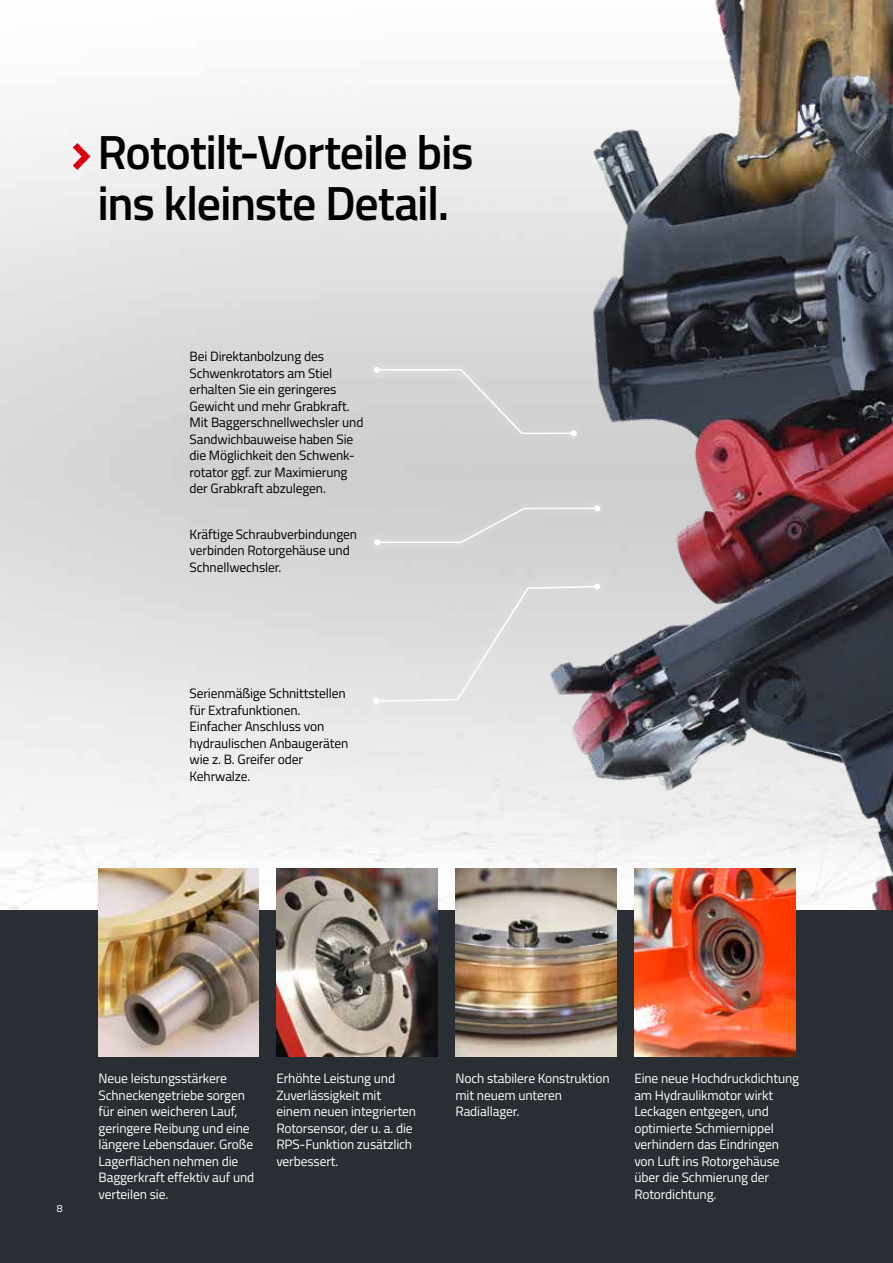
<style>
.page{position:relative;width:893px;height:1263px;background:#fff}
.page>*{position:absolute;margin:0;border:0;box-sizing:border-box;transform-origin:0 0}
.t1{font:600 48px/51px "Titillium Web";letter-spacing:-.03em;color:#000}
.t2{font:13.5px/16.5px "Titillium Web";letter-spacing:-.01em;color:#fff}
.t3{font:13.5px/16.5px "Titillium Web";letter-spacing:-.01em;color:#000}
.t4{font:10.5px "Titillium Web";color:#fff}
</style>
<div class="page">
<img style="left:0;top:110px;width:298px;height:801px">
<img style="left:298px;top:0;width:595px;height:911px">
<div style="left:0;top:911px;width:893px;height:352px;background:#282e33"></div>
<img style="left:99px;top:869px;width:160px;height:188px">
<img style="left:277px;top:869px;width:160px;height:188px">
<img style="left:455px;top:869px;width:161px;height:188px">
<img style="left:634px;top:869px;width:161px;height:188px">
<svg style="left:66px;top:136px;width:29px;height:41px"></svg>
<div style="left:364px;top:574px;width:246px;height:139px;background:#fff;opacity:.75"></div>
<svg style="left:373px;top:584px;width:227px;height:120px;background:#d6d6d7"></svg>
<div style="left:365px;top:496px;width:245px;height:59px;background:#d2d2d2"></div>
<svg style="left:374px;top:505px;width:226px;height:40px"></svg>
<div style="left:365px;top:357px;width:221px;height:89px;background:#d3d3d3"></div>
<svg style="left:374px;top:367px;width:203px;height:69px"></svg>
<h1 class="t1" style="left:98px;top:124px;width:378px">Rototilt-Vorteile bis ins kleinste Detail.</h1>
<p class="t3" style="left:190px;top:348px;width:175px">Bei Direktanbolzung des<br>Schwenkrotators am Stiel erhalten Sie ein geringeres<br>Gewicht und mehr Grabkraft.<br>Mit Baggerschnellwechsler und<br>Sandwichbauweise haben Sie die Möglichkeit den Schwenk&shy;rotator ggf. zur Maximierung der Grabkraft abzulegen.</p>
<p class="t3" style="left:190px;top:525px;width:169px">Kräftige Schraubverbindungen verbinden Rotorgehäuse und<br>Schnellwechsler.</p>
<p class="t3" style="left:190px;top:685px;width:160px">Serienmäßige Schnittstellen für Extrafunktionen.<br>Einfacher Anschluss von hydraulischen Anbaugeräten wie z. B. Greifer oder<br>Kehrwalze.</p>
<p class="t4" style="left:57px;top:1201px;width:7px">8</p>
<p class="t2" style="left:99px;top:1070px;width:157px">Neue leistungsstärkere<br>Schneckengetriebe sorgen für einen weicheren Lauf, geringere Reibung und eine längere Lebensdauer. Große<br>Lagerflächen nehmen die<br>Baggerkraft effektiv auf und verteilen sie.</p>
<p class="t2" style="left:276px;top:1070px;width:141px">Erhöhte Leistung und<br>Zuverlässigkeit mit einem neuen integrierten<br>Rotorsensor, der u. a. die<br>RPS-Funktion zusätzlich verbessert.</p>
<p class="t2" style="left:455px;top:1070px;width:156px">Noch stabilere Konstruktion mit neuem unteren<br>Radiallager.</p>
<p class="t2" style="left:634px;top:1070px;width:166px">Eine neue Hochdruckdichtung am Hydraulikmotor wirkt<br>Leckagen entgegen, und optimierte Schmiernippel verhindern das Eindringen von Luft ins Rotorgehäuse über die Schmierung der<br>Rotordichtung.</p>
</div>
